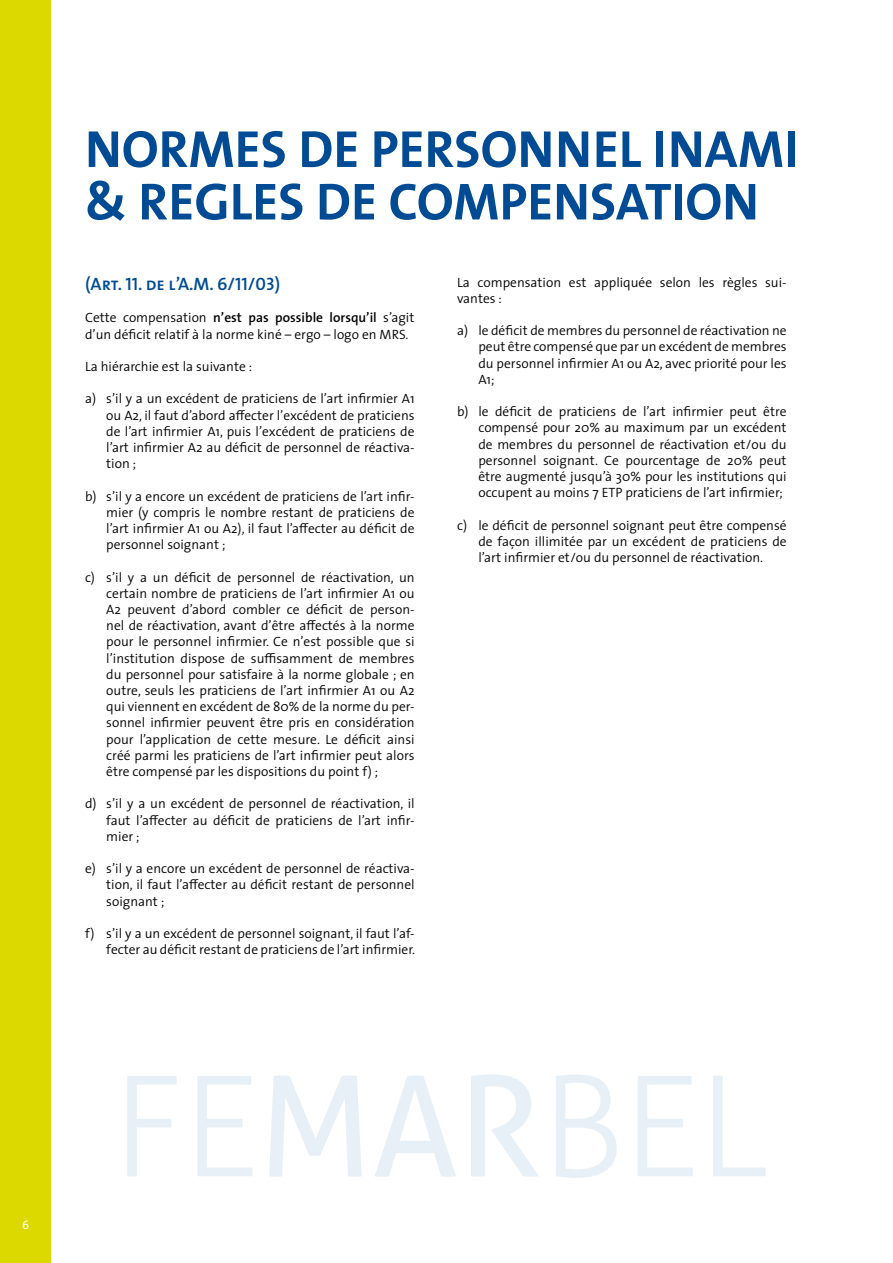
<style>
.page{position:relative;width:893px;height:1263px;background:#fff}
.page>*{position:absolute;margin:0;border:0;box-sizing:border-box;transform-origin:0 0}
.t1{font:700 52.5px/52.5px "The Sans";color:#004b93}
.t2{font:18px "The Sans Semi Bold Caps";color:#004b93}
.t3{font:300 13.5px/16.2px "The Sans";color:#000;text-align:justify}
.t4{font:12px "The Sans";color:#fff}
.s1{font-weight:600}
</style>
<div class="page">
<div style="left:0;top:0;width:51px;height:1263px;background:#dbd900"></div>
<svg style="left:127px;top:1076px;width:50px;height:100px"></svg>
<svg style="left:197px;top:1076px;width:55px;height:100px"></svg>
<svg style="left:269px;top:1075px;width:93px;height:102px"></svg>
<svg style="left:375px;top:1075px;width:81px;height:102px"></svg>
<svg style="left:471px;top:1074px;width:68px;height:103px"></svg>
<svg style="left:556px;top:1074px;width:61px;height:104px"></svg>
<svg style="left:638px;top:1076px;width:55px;height:100px"></svg>
<svg style="left:713px;top:1076px;width:53px;height:100px"></svg>
<h1 class="t1" style="left:85px;top:122px;width:715px">NORMES DE PERSONNEL INAMI &amp; REGLES DE COMPENSATION</h1>
<h2 class="t2" style="left:85px;top:269px;width:197px">(Art. 11. de l’A.M. 6/11/03)</h2>
<p class="t3" style="left:85px;top:309px;width:331px">Cette compensation <span class="s1">n’est pas possible lorsqu’il</span> s’agit d’un déficit relatif à la norme kiné – ergo – logo en MRS.</p>
<p class="t3" style="left:85px;top:358px;width:169px">La hiérarchie est la suivante :</p>
<p class="t3" style="left:106px;top:390px;width:310px;text-indent:-21px">a) s’il y a un excédent de praticiens de l’art infirmier A1 ou A2, il faut d’abord affecter l’excédent de praticiens de l’art infirmier A1, puis l’excédent de praticiens de l’art infirmier A2 au déficit de personnel de réactiva&shy;tion ;</p>
<p class="t3" style="left:106px;top:487px;width:310px;text-indent:-21px">b) s’il y a encore un excédent de praticiens de l’art infir&shy;mier (y compris le nombre restant de praticiens de l’art infirmier A1 ou A2), il faut l’affecter au déficit de personnel soignant ;</p>
<p class="t3" style="left:106px;top:568px;width:310px;text-indent:-21px">c) s’il y a un déficit de personnel de réactivation, un certain nombre de praticiens de l’art infirmier A1 ou A2 peuvent d’abord combler ce déficit de person&shy;nel de réactivation, avant d’être affectés à la norme pour le personnel infirmier. Ce n’est possible que si l’institution dispose de suffisamment de membres du personnel pour satisfaire à la norme globale ; en outre, seuls les praticiens de l’art infirmier A1 ou A2 qui viennent en excédent de 80% de la norme du per&shy;sonnel infirmier peuvent être pris en considération pour l’application de cette mesure. Le déficit ainsi créé parmi les praticiens de l’art infirmier peut alors être compensé par les dispositions du point f) ;</p>
<p class="t3" style="left:106px;top:795px;width:310px;text-indent:-21px">d) s’il y a un excédent de personnel de réactivation, il faut l’affecter au déficit de praticiens de l’art infir&shy;mier ;</p>
<p class="t3" style="left:106px;top:860px;width:310px;text-indent:-21px">e) s’il y a encore un excédent de personnel de réactiva&shy;tion, il faut l’affecter au déficit restant de personnel soignant ;</p>
<p class="t3" style="left:85px;top:925px;width:332px;text-align:right">f) s’il y a un excédent de personnel soignant, il faut l’af&shy;fecter au déficit restant de praticiens de l’art infirmier.</p>
<p class="t3" style="left:457px;top:273px;width:331px">La compensation est appliquée selon les règles sui&shy;vantes :</p>
<p class="t3" style="left:478px;top:322px;width:310px;text-indent:-21px">a) le déficit de membres du personnel de réactivation ne peut être compensé que par un excédent de membres du personnel infirmier A1 ou A2, avec priorité pour les A1;</p>
<p class="t3" style="left:478px;top:403px;width:310px;text-indent:-21px">b) le déficit de praticiens de l’art infirmier peut être compensé pour 20% au maximum par un excédent de membres du personnel de réactivation et/ou du personnel soignant. Ce pourcentage de 20% peut être augmenté jusqu’à 30% pour les institutions qui occupent au moins 7 ETP praticiens de l’art infirmier;</p>
<p class="t3" style="left:478px;top:516px;width:310px;text-indent:-21px">c) le déficit de personnel soignant peut être compensé de façon illimitée par un excédent de praticiens de l’art infirmier et/ou du personnel de réactivation.</p>
<p class="t4" style="left:22px;top:1215px;width:8px">6</p>
</div>
